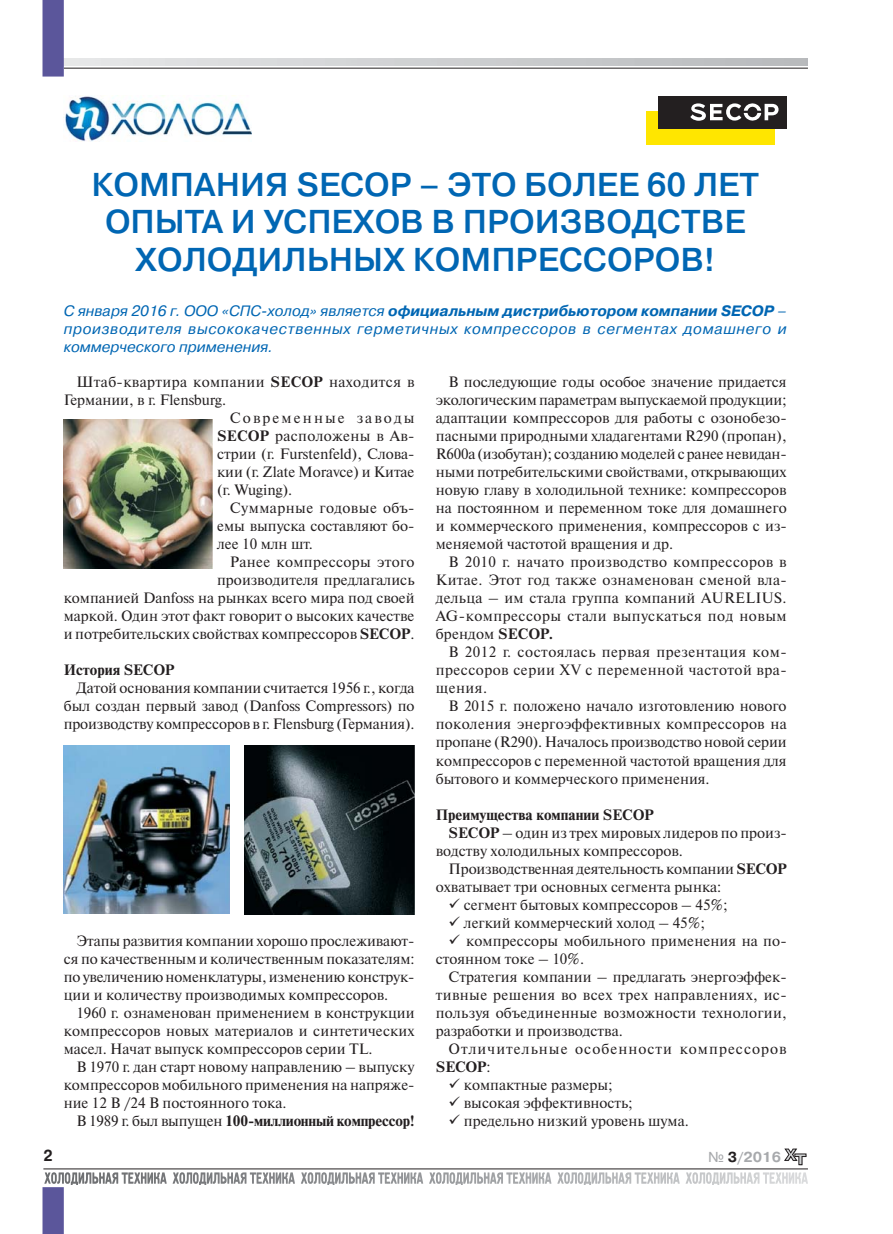
<style>
.page{position:relative;width:893px;height:1234px;background:#fff}
.page>*{position:absolute;margin:0;border:0;box-sizing:border-box;transform-origin:0 0}
.t1{font:700 33px/37.5px "Pragmatica Light C";color:#0066b3;text-align:center}
.t2{font:700 15.9px "Pragmatica C";color:#231f20;scale:.9 1}
.t3{font:15px/18px "Newton C";color:#231f20;text-align:justify}
.t4{font:italic 15px/18px "Pragmatica C";color:#0066b3;text-align:justify}
.t5{font:700 15px "Newton C";color:#231f20}
.t6{font:15px "Newton C";letter-spacing:.025em;color:#231f20}
.t7{font:15px/18px "Newton C";letter-spacing:.07em;color:#231f20}
.t8{font:15px "Newton C";letter-spacing:.03em;color:#231f20}
.t9{font:15px "Newton C";letter-spacing:.14em;color:#231f20}
.t10{font:700 14.4px "Pragmatica C";color:#a7a9ac}
.s1{font-weight:700}
.s2{font-weight:400}
.s3{color:#231f20}
</style>
<div class="page">
<svg style="left:43px;top:1187px;width:21px;height:46px"></svg>
<hr style="left:43px;top:1168px;width:765px;height:1px;background:#231f20">
<hr style="left:64px;top:68px;width:744px;height:1px;background:#231f20">
<div style="left:43px;top:0;width:21px;height:76px;background:#5b569b"></div>
<svg style="left:753px;top:1172px;width:55px;height:11px"></svg>
<svg style="left:784px;top:1148px;width:22px;height:16px"></svg>
<img style="left:65px;top:96px;width:186px;height:45px">
<div style="left:646px;top:112px;width:129px;height:33px;background:#ffe600"></div>
<div style="left:659px;top:96px;width:128px;height:32px;background:#231f20"></div>
<svg style="left:690px;top:103px;width:88px;height:18px"></svg>
<img style="left:64px;top:419px;width:149px;height:149px">
<img style="left:64px;top:745px;width:166px;height:168px">
<img style="left:245px;top:745px;width:170px;height:168px">
<h1 class="t1" style="left:92px;top:169px;width:669px">КОМПАНИЯ SECOP – ЭТО БОЛЕЕ 60 ЛЕТ<br>ОПЫТА И УСПЕХОВ В ПРОИЗВОДСТВЕ<br>ХОЛОДИЛЬНЫХ КОМПРЕССОРОВ!</h1>
<p class="t4" style="left:64px;top:303px;width:724px">С января 2016 г. ООО «СПС-холод» является <span class="s1">официальным дистрибьютором компании SECOP</span> – производителя высококачественных герметичных компрессоров в сегментах домашнего и коммерческого применения.</p>
<p class="t3" style="left:436px;top:374px;width:352px;text-indent:13px">В последующие годы особое значение придается экологическим параметрам выпускаемой продукции; адаптации компрессоров для работы с озонобезо&shy;пасными природными хладагентами R290 (пропан), R600а (изобутан); cозданию моделей c ранее невидан&shy;ными потребительскими свойствами, открывающих новую главу в холодильной технике: компрессоров на постоянном и переменном токе для домашнего и коммерческого применения, компрессоров с из&shy;меняемой частотой вращения и др.</p>
<p class="t3" style="left:436px;top:554px;width:352px;text-indent:13px">В 2010 г. начато производство компрессоров в Китае. Этот год также ознаменован сменой вла&shy;дельца – им стала группа компаний AURELIUS.<br>AG-компрессоры стали выпускаться под новым брендом <span class="s1">SECOP.</span></p>
<p class="t3" style="left:436px;top:644px;width:352px;text-indent:13px">В 2012 г. состоялась первая презентация ком&shy;прессоров серии XV с переменной частотой вра&shy;щения.</p>
<p class="t3" style="left:436px;top:698px;width:352px;text-indent:13px">В 2015 г. положено начало изготовлению нового поколения энергоэффективных компрессоров на пропане (R290). Началось производство новой серии компрессоров с переменной частотой вращения для бытового и коммерческого применения.</p>
<p class="t5" style="left:436px;top:808px;width:219px">Преимущества компании SECOP</p>
<p class="t3" style="left:449px;top:824px;width:340px"><span class="s1">SECOP</span> – один из трех мировых лидеров по произ-</p>
<p class="t3" style="left:436px;top:842px;width:249px">водству холодильных компрессоров.</p>
<p class="t3" style="left:449px;top:860px;width:340px">Производственная деятельность компании <span class="s1">SECOP</span></p>
<p class="t3" style="left:436px;top:878px;width:287px">охватывает три основных сегмента рынка:</p>
<p class="t3" style="left:449px;top:896px;width:281px">✓ сегмент бытовых компрессоров – 45%;</p>
<p class="t3" style="left:449px;top:914px;width:258px">✓ легкий коммерческий холод – 45%;</p>
<p class="t3" style="left:436px;top:932px;width:352px;text-indent:13px">✓ компрессоры мобильного применения на по&shy;стоянном токе – 10%.</p>
<p class="t3" style="left:436px;top:968px;width:352px;text-indent:13px">Стратегия компании – предлагать энергоэффек&shy;тивные решения во всех трех направлениях, ис&shy;пользуя объединенные возможности технологии, разработки и производства.</p>
<p class="t7" style="left:436px;top:1040px;width:352px;text-indent:13px">Отличительные особенности компрессоров<br><span class="s1">SECOP</span>:</p>
<p class="t3" style="left:449px;top:1076px;width:166px">✓ компактные размеры;</p>
<p class="t3" style="left:449px;top:1094px;width:186px">✓ высокая эффективность;</p>
<p class="t3" style="left:449px;top:1112px;width:242px">✓ предельно низкий уровень шума.</p>
<p class="t6" style="left:77px;top:376px;width:340px">Штаб-квартира компании <span class="s1">SECOP</span> находится в</p>
<p class="t3" style="left:64px;top:392px;width:164px">Германии, в г. Flensburg.</p>
<p class="t9" style="left:230px;top:412px;width:186px">Современные заводы</p>
<p class="t6" style="left:217px;top:430px;width:199px"><span class="s1">SECOP</span> расположены в Ав-</p>
<p class="t3" style="left:217px;top:446px;width:199px">стрии (г. Furstenfeld), Слова-</p>
<p class="t3" style="left:217px;top:464px;width:199px">кии (г. Zlate Moravce) и Китае</p>
<p class="t3" style="left:217px;top:482px;width:77px">(г. Wuging).</p>
<p class="t8" style="left:230px;top:502px;width:186px">Суммарные годовые объ-</p>
<p class="t3" style="left:217px;top:518px;width:199px">емы выпуска составляют бо-</p>
<p class="t3" style="left:217px;top:536px;width:97px">лее 10 млн шт.</p>
<p class="t6" style="left:230px;top:556px;width:186px">Ранее компрессоры этого</p>
<p class="t3" style="left:217px;top:572px;width:199px">производителя предлагались</p>
<p class="t3" style="left:64px;top:590px;width:352px">компанией Danfoss на рынках всего мира под своей</p>
<p class="t3" style="left:64px;top:608px;width:352px">маркой. Один этот факт говорит о высоких качестве</p>
<p class="t3" style="left:64px;top:626px;width:352px">и потребительских свойствах компрессоров <span class="s1">SECOP</span>.</p>
<p class="t5" style="left:64px;top:664px;width:112px">История SECOP</p>
<p class="t3" style="left:64px;top:680px;width:352px;text-indent:13px">Датой основания компании считается 1956 г., когда был создан первый завод (Danfoss Compressors) по производству компрессоров в г. Flensburg (Германия).</p>
<p class="t3" style="left:64px;top:932px;width:352px;text-indent:13px">Этапы развития компании хорошо прослеживают&shy;ся по качественным и количественным показателям: по увеличению номенклатуры, изменению конструк&shy;ции и количеству производимых компрессоров.</p>
<p class="t3" style="left:64px;top:1004px;width:352px;text-indent:13px">1960 г. ознаменован применением в конструкции компрессоров новых материалов и синтетических масел. Начат выпуск компрессоров серии TL.</p>
<p class="t3" style="left:64px;top:1058px;width:352px;text-indent:13px">В 1970 г. дан старт новому направлению – выпуску компрессоров мобильного применения на напряже&shy;ние 12 В /24 В постоянного тока.</p>
<p class="t5" style="left:77px;top:1114px;width:340px"><span class="s2">В 1989 г. был выпущен</span> 100-миллионный компрессор!</p>
<p class="t2" style="left:43px;top:1149px;width:12px">2</p>
<p class="t10" style="left:708px;top:1151px;width:74px"><span class="s2">№</span> <span class="s3">3</span>/2016</p>
</div>
